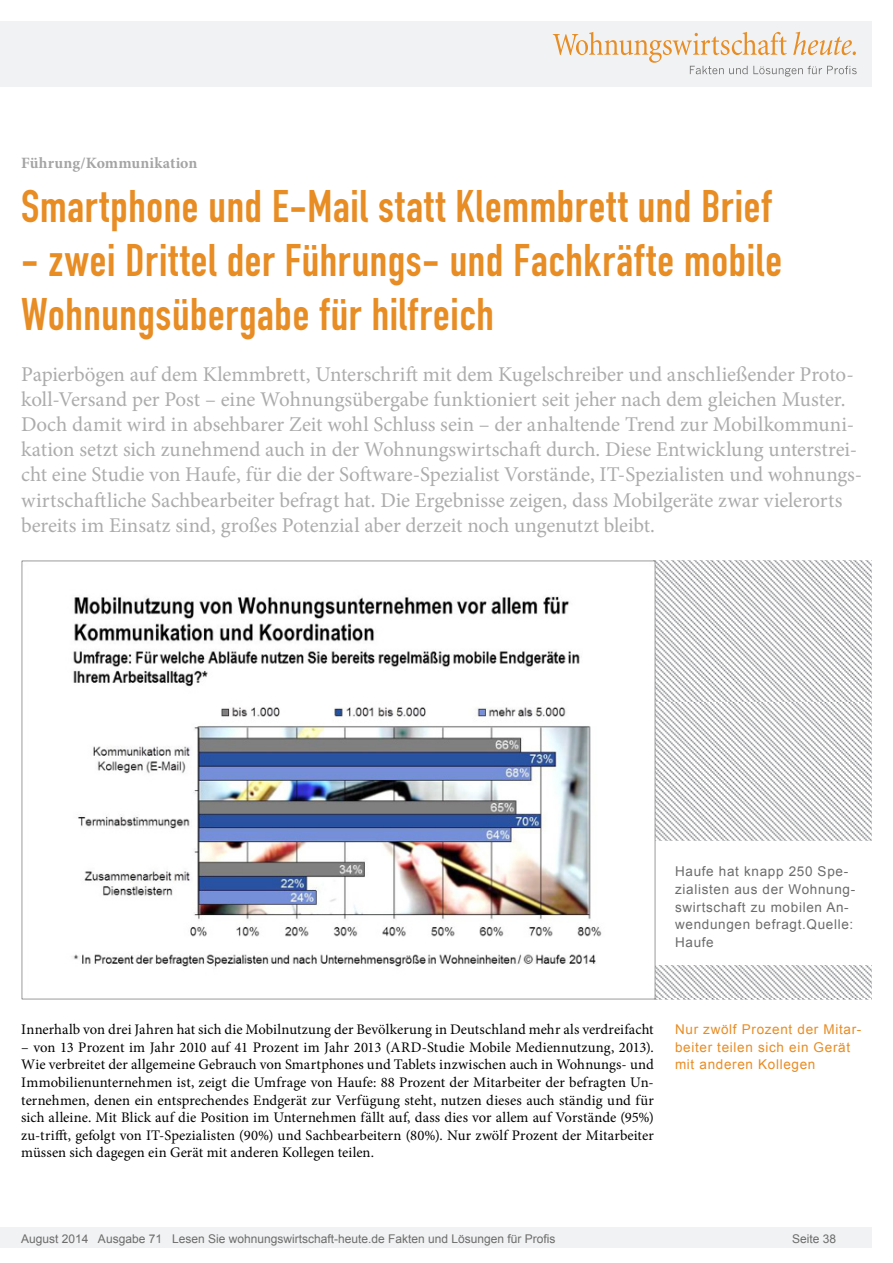
<style>
.page{position:relative;width:893px;height:1263px;background:#fff}
.page>*{position:absolute;margin:0;border:0;box-sizing:border-box;transform-origin:0 0}
.t1{font:45px/54px "DIN Engschrift";letter-spacing:.015em;color:#e88c24}
.t2{font:21px/25.2px "Minion Pro";letter-spacing:-.005em;color:#acacac}
.t3{font:700 15.75px "Minion Pro";letter-spacing:.01em;color:#a4a4a4}
.t4{font:14.7px/17.5px "Minion Pro";color:#000;text-align:justify}
.t5{font:13.5px/17.5px "Arial";letter-spacing:.05em;color:#6c6c6c}
.t6{font:13.5px/17.5px "Arial";letter-spacing:.05em;color:#e88c24}
.t7{font:12px "Arial";color:#6c6c6c}
</style>
<div class="page">
<div style="left:0;top:1227px;width:872px;height:20px;background:#f1f2f3"></div>
<div style="left:0;top:21px;width:872px;height:66px;background:#f1f2f3"></div>
<svg style="left:553px;top:32px;width:304px;height:45px"></svg>
<img style="left:21px;top:560px;width:851px;height:440px">
<div style="left:654px;top:841px;width:237px;height:123px;background:#fff"></div>
<p class="t3" style="left:21px;top:152px;width:178px">Führung/Kommunikation</p>
<h1 class="t1" style="left:21px;top:180px;width:752px">Smartphone und E-Mail statt Klemmbrett und Brief</h1>
<h1 class="t1" style="left:21px;top:234px;width:762px">- zwei Drittel der Führungs- und Fachkräfte mobile<br>Wohnungsübergabe für hilfreich</h1>
<p class="t2" style="left:21px;top:361px;width:843px">Papierbögen auf dem Klemmbrett, Unterschrift mit dem Kugelschreiber und anschließender Proto&shy;koll-Versand per Post – eine Wohnungsübergabe funktioniert seit jeher nach dem gleichen Muster.<br>Doch damit wird in absehbarer Zeit wohl Schluss sein – der anhaltende Trend zur Mobilkommuni&shy;kation setzt sich zunehmend auch in der Wohnungswirtschaft durch. Diese Entwicklung unterstrei&shy;cht eine Studie von Haufe, für die der Software-Spezialist Vorstände, IT-Spezialisten und wohnungs&shy;wirtschaftliche Sachbearbeiter befragt hat. Die Ergebnisse zeigen, dass Mobilgeräte zwar vielerorts bereits im Einsatz sind, großes Potenzial aber derzeit noch ungenutzt bleibt.</p>
<p class="t5" style="left:675px;top:863px;width:182px">Haufe hat knapp 250 Spe&shy;zialisten aus der Wohnung&shy;swirtschaft zu mobilen An&shy;wendungen befragt.Quelle:<br>Haufe</p>
<p class="t4" style="left:21px;top:1021px;width:634px">Innerhalb von drei Jahren hat sich die Mobilnutzung der Bevölkerung in Deutschland mehr als verdreifacht</p>
<p class="t4" style="left:21px;top:1038px;width:634px">– von 13 Prozent im Jahr 2010 auf 41 Prozent im Jahr 2013 (ARD-Studie Mobile Mediennutzung, 2013).<br>Wie verbreitet der allgemeine Gebrauch von Smartphones und Tablets inzwischen auch in Wohnungs- und Immobilienunternehmen ist, zeigt die Umfrage von Haufe: 88 Prozent der Mitarbeiter der befragten Un&shy;ternehmen, denen ein entsprechendes Endgerät zur Verfügung steht, nutzen dieses auch ständig und für sich alleine. Mit Blick auf die Position im Unternehmen fällt auf, dass dies vor allem auf Vorstände (95%) zu-trifft, gefolgt von IT-Spezialisten (90%) und Sachbearbeitern (80%). Nur zwölf Prozent der Mitarbeiter müssen sich dagegen ein Gerät mit anderen Kollegen teilen.</p>
<p class="t6" style="left:675px;top:1021px;width:188px">Nur zwölf Prozent der Mitar&shy;beiter teilen sich ein Gerät mit anderen Kollegen</p>
<p class="t7" style="left:21px;top:1230px;width:536px">August 2014 Ausgabe 71 Lesen Sie wohnungswirtschaft-heute.de Fakten und Lösungen für Profis</p>
<p class="t7" style="left:792px;top:1231px;width:46px">Seite 38</p>
</div>
